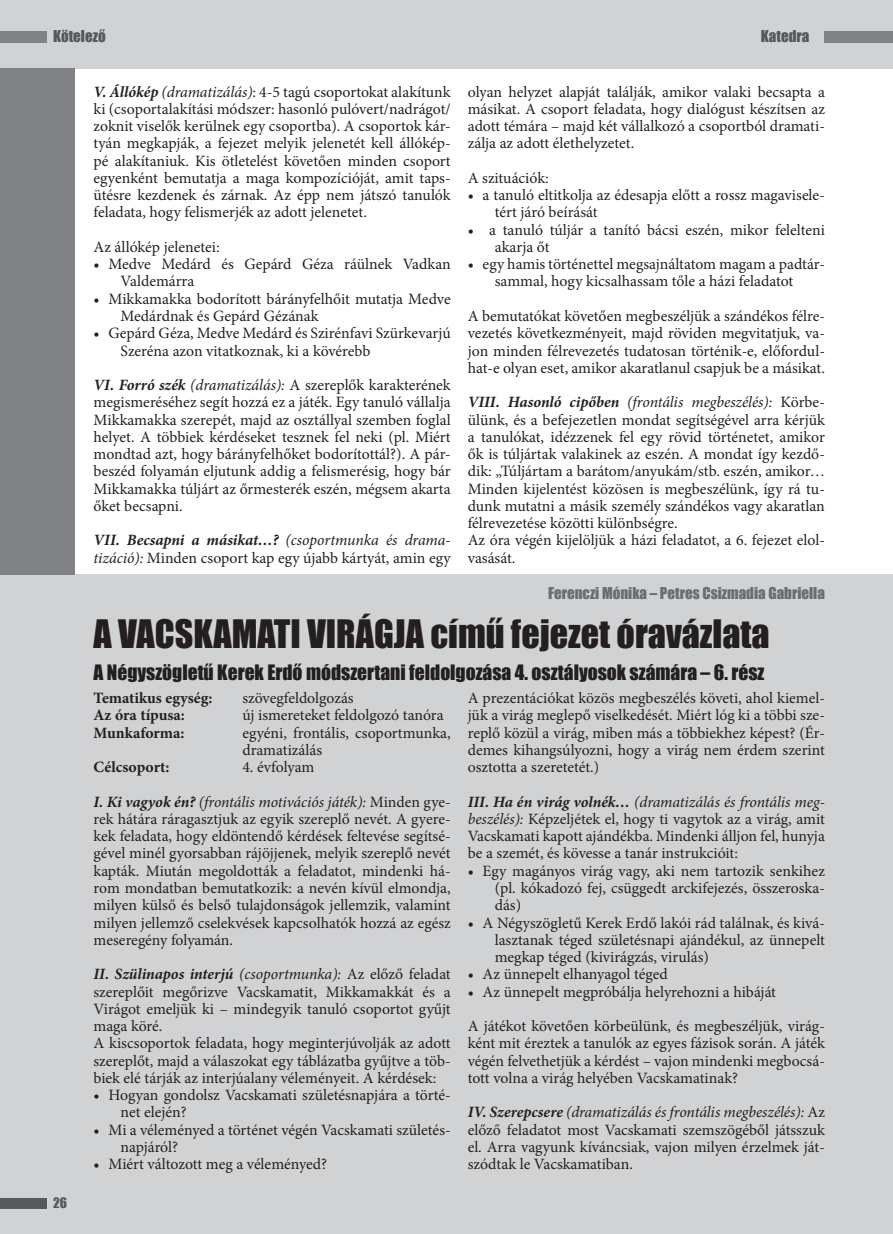
<style>
.page{position:relative;width:893px;height:1234px;background:#fff}
.page>*{position:absolute;margin:0;border:0;box-sizing:border-box;transform-origin:0 0}
.cim3{font:36px "Impact";color:#231f20}
.cim3-2{font:19.5px "Impact";color:#231f20}
.szoveg{font:15.75px/17.2px "Minion Pro";color:#231f20;text-align:justify}
.szoveg-2{font:700 15.75px "Minion Pro";letter-spacing:-.005em;color:#231f20}
.szerzo{font:15px "Impact";color:#6c6d70}
.rovat{font:15px "Impact";color:#57585a}
.cim3-3{font:15px "Impact";color:#57585a}
.cim3-4{font:13.35px "Impact";color:#57585a}
.s1{font-weight:700;font-style:italic}
.s2{font-style:italic}
</style>
<div class="page">
<div style="left:0;top:574px;width:893px;height:659px;background:#d1d2d4"></div>
<div style="left:0;top:0;width:893px;height:68px;background:#d1d2d4"></div>
<div style="left:825px;top:31px;width:68px;height:12px;background:#808285"></div>
<div style="left:0;top:1197px;width:46px;height:11px;background:#57585a"></div>
<div style="left:0;top:31px;width:46px;height:12px;background:#808285"></div>
<div style="left:0;top:68px;width:74px;height:506px;background:#808285"></div>
<p class="rovat" style="left:53px;top:25px;width:54px">Kötelező</p>
<p class="szoveg" style="left:94px;top:83px;width:359px"><span class="s1">V. Állókép</span> <span class="s2">(dramatizálás)</span>: 4-5 tagú csoportokat alakítunk ki (csoportalakítási módszer: hasonló pulóvert/nadrágot/ zoknit viselők kerülnek egy csoportba). A csoportok kár&shy;tyán megkapják, a fejezet melyik jelenetét kell állókép&shy;pé alakítaniuk. Kis ötletelést követően minden csoport egyenként bemutatja a maga kompozícióját, amit taps&shy;ütésre kezdenek és zárnak. Az épp nem játszó tanulók feladata, hogy felismerjék az adott jelenetet.</p>
<p class="szoveg" style="left:94px;top:238px;width:128px">Az állókép jelenetei:</p>
<p class="szoveg" style="left:121px;top:255px;width:332px;text-indent:-27px">• Medve Medárd és Gepárd Géza ráülnek Vadkan<br>Valdemárra</p>
<p class="szoveg" style="left:121px;top:290px;width:332px;text-indent:-27px">• Mikkamakka bodorított bárányfelhőit mutatja Medve<br>Medárdnak és Gepárd Gézának</p>
<p class="szoveg" style="left:121px;top:324px;width:332px;text-indent:-27px">• Gepárd Géza, Medve Medárd és Szirénfavi Szürkevarjú<br>Szeréna azon vitatkoznak, ki a kövérebb</p>
<p class="szoveg" style="left:94px;top:376px;width:359px"><span class="s1">VI. Forró szék</span> <span class="s2">(dramatizálás):</span> A szereplők karakterének megismeréséhez segít hozzá ez a játék. Egy tanuló vállalja Mikkamakka szerepét, majd az osztállyal szemben foglal helyet. A többiek kérdéseket tesznek fel neki (pl. Miért mondtad azt, hogy bárányfelhőket bodorítottál?). A pár&shy;beszéd folyamán eljutunk addig a felismerésig, hogy bár Mikkamakka túljárt az őrmesterék eszén, mégsem akarta őket becsapni.</p>
<p class="szoveg" style="left:94px;top:531px;width:359px"><span class="s1">VII. Becsapni a másikat…?</span> <span class="s2">(csoportmunka és drama&shy;tizáció):</span> Minden csoport kap egy újabb kártyát, amin egy</p>
<p class="cim3-3" style="left:761px;top:25px;width:50px">Katedra</p>
<p class="szoveg" style="left:468px;top:83px;width:359px">olyan helyzet alapját találják, amikor valaki becsapta a másikat. A csoport feladata, hogy dialógust készítsen az adott témára – majd két vállalkozó a csoportból dramati&shy;zálja az adott élethelyzetet.</p>
<p class="szoveg" style="left:468px;top:169px;width:83px">A szituációk:</p>
<p class="szoveg" style="left:495px;top:186px;width:332px;text-indent:-27px">• a tanuló eltitkolja az édesapja előtt a rossz magavisele&shy;tért járó beírását</p>
<p class="szoveg" style="left:495px;top:221px;width:332px;text-indent:-27px">• a tanuló túljár a tanító bácsi eszén, mikor felelteni akarja őt</p>
<p class="szoveg" style="left:468px;top:255px;width:359px;text-align:center">• egy hamis történettel megsajnáltatom magam a padtár&shy;sammal, hogy kicsalhassam tőle a házi feladatot</p>
<p class="szoveg" style="left:468px;top:307px;width:359px">A bemutatókat követően megbeszéljük a szándékos félre&shy;vezetés következményeit, majd röviden megvitatjuk, va&shy;jon minden félrevezetés tudatosan történik-e, előfordul&shy;hat-e olyan eset, amikor akaratlanul csapjuk be a másikat.</p>
<p class="szoveg" style="left:468px;top:393px;width:359px"><span class="s1">VIII. Hasonló cipőben</span> <span class="s2">(frontális megbeszélés):</span> Körbe&shy;ülünk, és a befejezetlen mondat segítségével arra kérjük a tanulókat, idézzenek fel egy rövid történetet, amikor ők is túljártak valakinek az eszén. A mondat így kezdő&shy;dik: „Túljártam a barátom/anyukám/stb. eszén, amikor… Minden kijelentést közösen is megbeszélünk, így rá tu&shy;dunk mutatni a másik személy szándékos vagy akaratlan félrevezetése közötti különbségre.</p>
<p class="szoveg" style="left:468px;top:531px;width:359px">Az óra végén kijelöljük a házi feladatot, a 6. fejezet elol&shy;vasását.</p>
<p class="cim3-4" style="left:53px;top:1192px;width:15px">26</p>
<p class="szerzo" style="left:548px;top:581px;width:278px">Ferenczi Mónika – Petres Csizmadia Gabriella</p>
<p class="cim3" style="left:94px;top:606px;width:678px">A VACSKAMATI VIRÁGJA című fejezet óravázlata</p>
<p class="cim3-2" style="left:94px;top:656px;width:672px">A Négyszögletű Kerek Erdő módszertani feldolgozása 4. osztályosok számára – 6. rész</p>
<p class="szoveg" style="left:468px;top:689px;width:359px">A prezentációkat közös megbeszélés követi, ahol kiemel&shy;jük a virág meglepő viselkedését. Miért lóg ki a többi sze&shy;replő közül a virág, miben más a többiekhez képest? (Ér&shy;demes kihangsúlyozni, hogy a virág nem érdem szerint osztotta a szeretetét.)</p>
<p class="szoveg" style="left:468px;top:792px;width:359px"><span class="s1">III. Ha én virág volnék…</span> <span class="s2">(dramatizálás és frontális meg&shy;beszélés):</span> Képzeljétek el, hogy ti vagytok az a virág, amit Vacskamati kapott ajándékba. Mindenki álljon fel, hunyja be a szemét, és kövesse a tanár instrukcióit:</p>
<p class="szoveg" style="left:495px;top:861px;width:332px;text-indent:-27px">• Egy magányos virág vagy, aki nem tartozik senkihez (pl. kókadozó fej, csüggedt arckifejezés, összeroska&shy;dás)</p>
<p class="szoveg" style="left:495px;top:913px;width:332px;text-indent:-27px">• A Négyszögletű Kerek Erdő lakói rád találnak, és kivá&shy;lasztanak téged születésnapi ajándékul, az ünnepelt megkap téged (kivirágzás, virulás)</p>
<p class="szoveg" style="left:468px;top:965px;width:201px">• Az ünnepelt elhanyagol téged</p>
<p class="szoveg" style="left:468px;top:982px;width:310px">• Az ünnepelt megpróbálja helyrehozni a hibáját</p>
<p class="szoveg" style="left:468px;top:1017px;width:359px">A játékot követően körbeülünk, és megbeszéljük, virág&shy;ként mit éreztek a tanulók az egyes fázisok során. A játék végén felvethetjük a kérdést – vajon mindenki megbocsá&shy;tott volna a virág helyében Vacskamatinak?</p>
<p class="szoveg" style="left:468px;top:1103px;width:359px"><span class="s1">IV. Szerepcsere</span> <span class="s2">(dramatizálás és frontális megbeszélés):</span> Az előző feladatot most Vacskamati szemszögéből játsszuk el. Arra vagyunk kíváncsiak, vajon milyen érzelmek ját&shy;szódtak le Vacskamatiban.</p>
<p class="szoveg-2" style="left:94px;top:686px;width:121px">Tematikus egység:</p>
<p class="szoveg" style="left:242px;top:689px;width:113px">szövegfeldolgozás</p>
<p class="szoveg-2" style="left:94px;top:704px;width:93px">Az óra típusa:</p>
<p class="szoveg" style="left:242px;top:706px;width:203px">új ismereteket feldolgozó tanóra</p>
<p class="szoveg-2" style="left:94px;top:721px;width:92px">Munkaforma:</p>
<p class="szoveg" style="left:242px;top:723px;width:210px">egyéni, frontális, csoportmunka, dramatizálás</p>
<p class="szoveg-2" style="left:94px;top:755px;width:78px">Célcsoport:</p>
<p class="szoveg" style="left:242px;top:758px;width:74px">4. évfolyam</p>
<p class="szoveg" style="left:94px;top:792px;width:359px"><span class="s1">I. Ki vagyok én?</span> <span class="s2">(frontális motivációs játék):</span> Minden gye&shy;rek hátára ráragasztjuk az egyik szereplő nevét. A gyere&shy;kek feladata, hogy eldöntendő kérdések feltevése segítsé&shy;gével minél gyorsabban rájöjjenek, melyik szereplő nevét kapták. Miután megoldották a feladatot, mindenki há&shy;rom mondatban bemutatkozik: a nevén kívül elmondja, milyen külső és belső tulajdonságok jellemzik, valamint milyen jellemző cselekvések kapcsolhatók hozzá az egész meseregény folyamán.</p>
<p class="szoveg" style="left:94px;top:965px;width:359px"><span class="s1">II. Szülinapos interjú</span> <span class="s2">(csoportmunka):</span> Az előző feladat szereplőit megőrizve Vacskamatit, Mikkamakkát és a Virágot emeljük ki – mindegyik tanuló csoportot gyűjt maga köré.</p>
<p class="szoveg" style="left:94px;top:1034px;width:359px">A kiscsoportok feladata, hogy meginterjúvolják az adott szereplőt, majd a válaszokat egy táblázatba gyűjtve a töb&shy;biek elé tárják az interjúalany véleményeit. A kérdések:</p>
<p class="szoveg" style="left:121px;top:1086px;width:332px;text-indent:-27px">• Hogyan gondolsz Vacskamati születésnapjára a törté&shy;net elején?</p>
<p class="szoveg" style="left:121px;top:1120px;width:332px;text-indent:-27px">• Mi a véleményed a történet végén Vacskamati születés&shy;napjáról?</p>
<p class="szoveg" style="left:94px;top:1155px;width:235px">• Miért változott meg a véleményed?</p>
</div>
